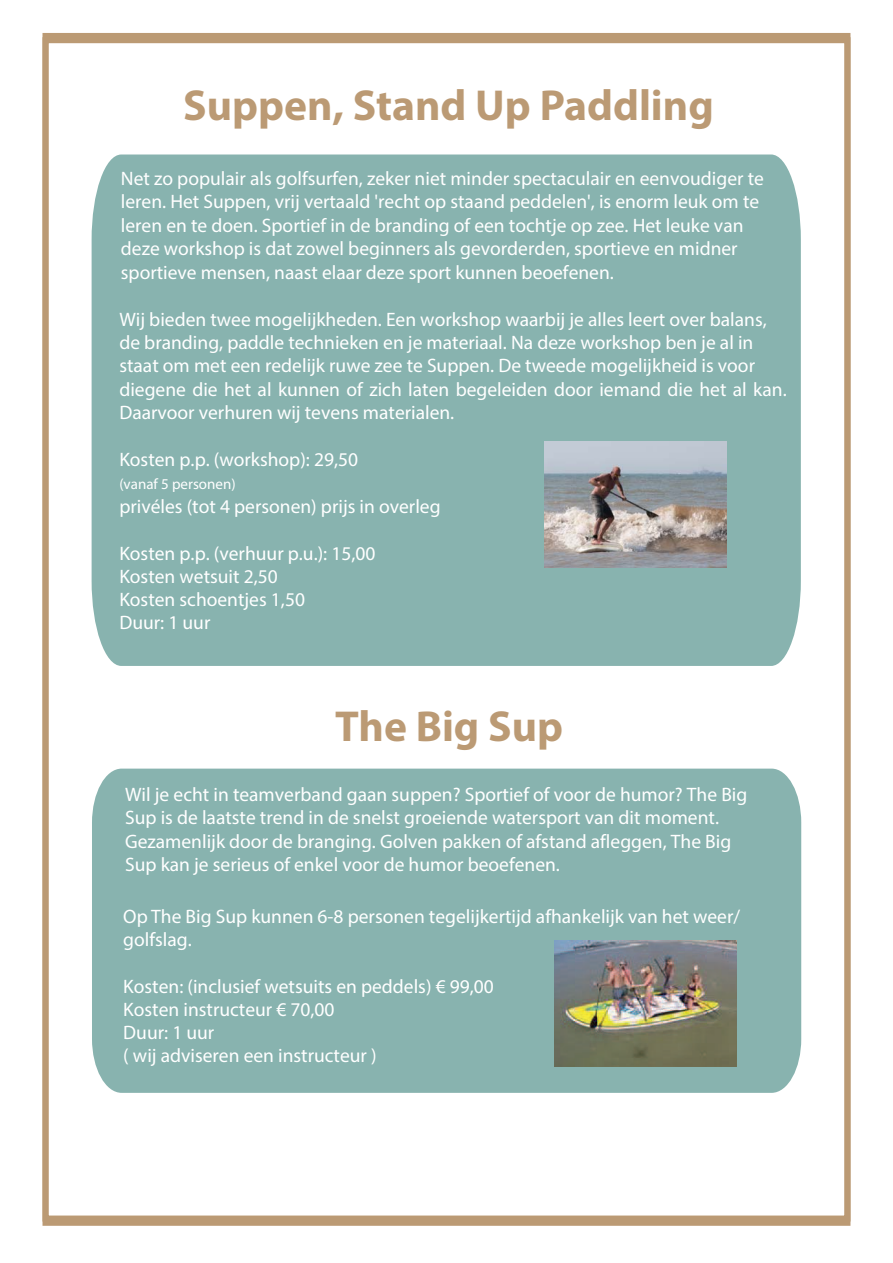
<style>
.page{position:relative;width:893px;height:1263px;background:#fff}
.page>*{position:absolute;margin:0;border:0;box-sizing:border-box;transform-origin:0 0}
.t1{font:700 43.5px "Myriad Pro";color:#bb9a74}
.t2{font:19.5px/23.4px "Myriad Pro";color:#fff}
.t3{font:15px "Myriad Pro";color:#fff}
</style>
<div class="page">
<div style="left:92px;top:769px;width:709px;height:324px;background:#88b3af"></div>
<div style="left:92px;top:154px;width:709px;height:512px;background:#88b3af"></div>
<div style="left:43px;top:33px;width:807px;height:1188px;border:6px solid #bb9a74"></div>
<img style="left:544px;top:441px;width:182px;height:126px">
<img style="left:555px;top:940px;width:182px;height:126px">
<p class="t1" style="left:183px;top:77px;width:532px">Suppen, Stand Up Paddling</p>
<p class="t2" style="left:121px;top:166px;width:644px">Net zo populair als golfsurfen, zeker niet minder spectaculair en eenvoudiger te leren. Het Suppen, vrij vertaald 'recht op staand peddelen', is enorm leuk om te leren en te doen. Sportief in de branding of een tochtje op zee. Het leuke van deze workshop is dat zowel beginners als gevorderden, sportieve en midner sportieve mensen, naast elaar deze sport kunnen beoefenen.</p>
<p class="t2" style="left:119px;top:307px;width:669px">Wij bieden twee mogelijkheden. Een workshop waarbij je alles leert over balans, de branding, paddle technieken en je materiaal. Na deze workshop ben je al in staat om met een redelijk ruwe zee te Suppen. De tweede mogelijkheid is voor diegene die het al kunnen of zich laten begeleiden door iemand die het al kan.<br>Daarvoor verhuren wij tevens materialen.</p>
<p class="t2" style="left:119px;top:447px;width:240px">Kosten p.p. (workshop): 29,50</p>
<p class="t3" style="left:119px;top:475px;width:118px">(vanaf 5 personen)</p>
<p class="t2" style="left:119px;top:494px;width:323px">privéles (tot 4 personen) prijs in overleg</p>
<p class="t2" style="left:119px;top:541px;width:258px">Kosten p.p. (verhuur p.u.): 15,00<br>Kosten wetsuit 2,50<br>Kosten schoentjes 1,50<br>Duur: 1 uur</p>
<p class="t1" style="left:335px;top:698px;width:229px">The Big Sup</p>
<p class="t2" style="left:125px;top:782px;width:624px">Wil je echt in teamverband gaan suppen? Sportief of voor de humor? The Big Sup is de laatste trend in de snelst groeiende watersport van dit moment.<br>Gezamenlijk door de branging. Golven pakken of afstand afleggen, The Big Sup kan je serieus of enkel voor de humor beoefenen.</p>
<p class="t2" style="left:123px;top:904px;width:618px">Op The Big Sup kunnen 6-8 personen tegelijkertijd afhankelijk van het weer/ golfslag.</p>
<p class="t2" style="left:123px;top:974px;width:372px">Kosten: (inclusief wetsuits en peddels) € 99,00<br>Kosten instructeur € 70,00<br>Duur: 1 uur<br>( wij adviseren een instructeur )</p>
</div>
